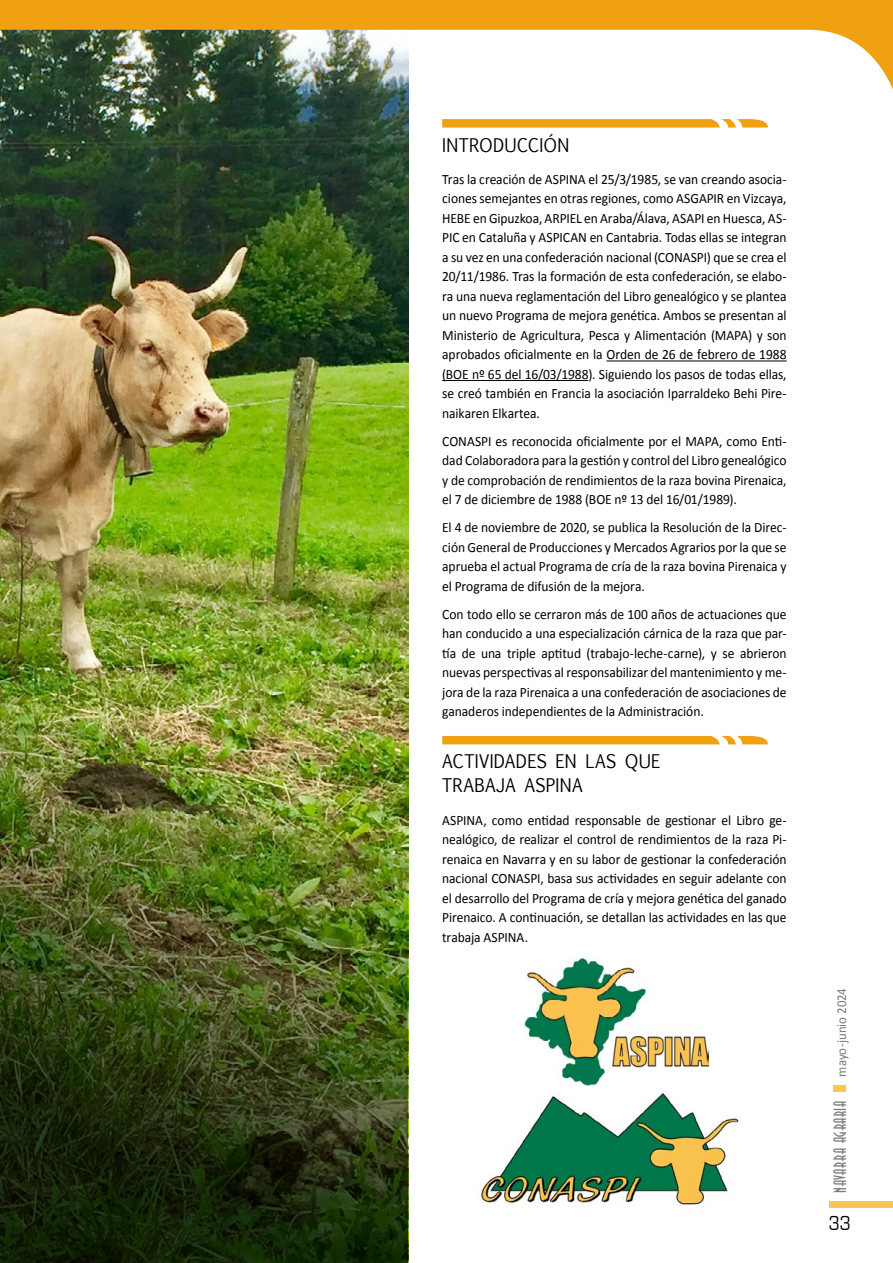
<style>
.page{position:relative;width:893px;height:1263px;background:#fff}
.page>*{position:absolute;margin:0;border:0;box-sizing:border-box;transform-origin:0 0}
.t1{font:21px "Eurostile T";color:#000;scale:.85 1}
.t2{font:18px/24px "Euphemia UCAS";letter-spacing:.02em;color:#000;scale:.95 1}
.t3{font:16.5px "Anastasia";letter-spacing:.04em;color:#7c7b7b;scale:.95 1}
.t4{font:14.25px/19.5px "Calibri";letter-spacing:-.005em;color:#000;text-align:justify;scale:.95 1}
.t5{font:13.5px "Calibri";color:#7c7b7b;scale:.95 1}
</style>
<div class="page">
<img style="left:0;top:170px;width:408px;height:121px">
<img style="left:0;top:291px;width:408px;height:972px">
<svg style="left:1px;top:0;width:892px;height:170px"></svg>
<div style="left:833px;top:1085px;width:13px;height:6px;background:#fdc64f"></div>
<div style="left:829px;top:1201px;width:64px;height:7px;background:#fdc64f"></div>
<svg style="left:0;top:0;width:1px;height:170px"></svg>
<hr style="left:606px;top:360px;width:181px;height:1px;background:#000">
<hr style="left:442px;top:380px;width:146px;height:1px;background:#000">
<svg style="left:442px;top:119px;width:326px;height:9px;background:#f0ab2d"></svg>
<svg style="left:442px;top:736px;width:326px;height:8px;background:#efa620"></svg>
<img style="left:524px;top:958px;width:184px;height:127px">
<img style="left:481px;top:1093px;width:258px;height:112px">
<p class="t2" style="left:442px;top:133px;width:135px">INTRODUCCIÓN</p>
<p class="t4" style="left:442px;top:169px;width:364px">Tras la creación de ASPINA el 25/3/1985, se van creando asocia&shy;ciones semejantes en otras regiones, como ASGAPIR en Vizcaya, HEBE en Gipuzkoa, ARPIEL en Araba/Álava, ASAPI en Huesca, AS-PIC en Cataluña y ASPICAN en Cantabria. Todas ellas se integran a su vez en una confederación nacional (CONASPI) que se crea el 20/11/1986. Tras la formación de esta confederación, se elabo&shy;ra una nueva reglamentación del Libro genealógico y se plantea un nuevo Programa de mejora genética. Ambos se presentan al Ministerio de Agricultura, Pesca y Alimentación (MAPA) y son aprobados oficialmente en la Orden de 26 de febrero de 1988 (BOE nº 65 del 16/03/1988). Siguiendo los pasos de todas ellas, se creó también en Francia la asociación Iparraldeko Behi Pire&shy;naikaren Elkartea.</p>
<p class="t4" style="left:442px;top:431px;width:364px">CONASPI es reconocida oficialmente por el MAPA, como Enti&shy;dad Colaboradora para la gestión y control del Libro genealógico y de comprobación de rendimientos de la raza bovina Pirenaica, el 7 de diciembre de 1988 (BOE nº 13 del 16/01/1989).</p>
<p class="t4" style="left:442px;top:518px;width:364px">El 4 de noviembre de 2020, se publica la Resolución de la Direc&shy;ción General de Producciones y Mercados Agrarios por la que se aprueba el actual Programa de cría de la raza bovina Pirenaica y el Programa de difusión de la mejora.</p>
<p class="t4" style="left:442px;top:604px;width:364px">Con todo ello se cerraron más de 100 años de actuaciones que han conducido a una especialización cárnica de la raza que par&shy;tía de una triple aptitud (trabajo-leche-carne), y se abrieron nuevas perspectivas al responsabilizar del mantenimiento y me&shy;jora de la raza Pirenaica a una confederación de asociaciones de ganaderos independientes de la Administración.</p>
<p class="t2" style="left:442px;top:750px;width:231px">ACTIVIDADES EN LAS QUE<br>TRABAJA ASPINA</p>
<p class="t4" style="left:442px;top:810px;width:364px">ASPINA, como entidad responsable de gestionar el Libro ge&shy;nealógico, de realizar el control de rendimientos de la raza Pi&shy;renaica en Navarra y en su labor de gestionar la confederación nacional CONASPI, basa sus actividades en seguir adelante con el desarrollo del Programa de cría y mejora genética del ganado Pirenaico. A continuación, se detallan las actividades en las que trabaja ASPINA.</p>
<p class="t5" style="left:833px;top:1077px;width:95px;rotate:-90deg">mayo-junio 2024</p>
<p class="t3" style="left:831px;top:1193px;width:99px;rotate:-90deg">NAVARRA AGRARIA</p>
<h1 class="t1" style="left:829px;top:1212px;width:27px">33</h1>
</div>
